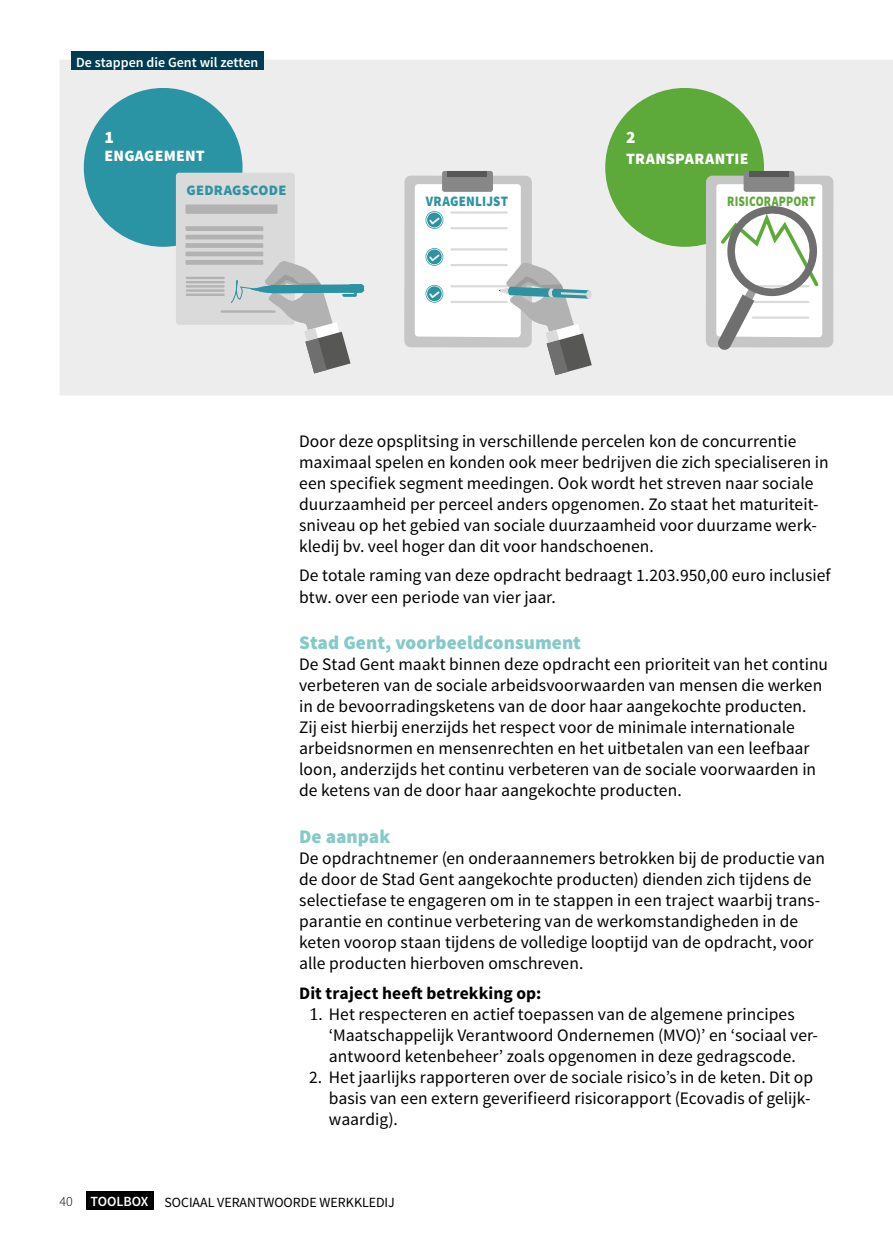
<style>
.page{position:relative;width:893px;height:1241px;background:#fff}
.page>*{position:absolute;margin:0;border:0;box-sizing:border-box;transform-origin:0 0}
.t1{font:900 19.25px "Source Sans Pro";letter-spacing:.005em;color:#83cac8}
.t2{font:17.5px/21px "Source Sans Pro";letter-spacing:.005em;color:#000}
.t3{font:700 17.5px "Source Sans Pro";letter-spacing:.01em;color:#000}
.t4{font:900 17.5px "Source Sans Pro";color:#fff}
.t5{font:900 15.75px "Source Sans Pro";letter-spacing:.015em;color:#fff}
.t6{font:900 14.35px "Source Sans Pro";letter-spacing:.015em;color:#5daa3a;scale:.8 1}
.t7{font:900 14.35px "Source Sans Pro";letter-spacing:.015em;color:#2d93a3;scale:.9 1}
.t8{font:900 14.35px "Source Sans Pro";letter-spacing:.015em;color:#2d93a3}
.t9{font:14px "Source Sans Pro";color:#000}
.t10{font:600 14px "Source Sans Pro";color:#fff}
.t11{font:300 14px "Source Sans Pro";color:#000}
.s1{font-family:"Cambria"}
.s2{font-weight:600;color:#fff}
</style>
<div class="page">
<div style="left:86px;top:1191px;width:67px;height:19px;background:#000"></div>
<div style="left:60px;top:60px;width:833px;height:335px;background:#ededed"></div>
<div style="left:84px;top:88px;width:159px;height:159px;background:#2b94a4;border-radius:50%"></div>
<div style="left:605px;top:88px;width:159px;height:159px;background:#5da93a;border-radius:50%"></div>
<div style="left:404px;top:175px;width:128px;height:172px;background:#c6c6c6;border-radius:7px"></div>
<div style="left:442px;top:171px;width:51px;height:21px;background:#878787;border-radius:2px"></div>
<div style="left:448px;top:171px;width:39px;height:6px;background:#575756"></div>
<svg style="left:415px;top:184px;width:177px;height:191px;background:#e0e3e4"></svg>
<div style="left:176px;top:173px;width:119px;height:152px;background:#dadada;border-radius:3px"></div>
<div style="left:185px;top:204px;width:93px;height:10px;background:#b3b2b2"></div>
<div style="left:185px;top:226px;width:78px;height:5px;background:#b3b2b2"></div>
<hr style="left:185px;top:235px;width:78px;height:4px;background:#b3b2b2">
<div style="left:185px;top:243px;width:78px;height:5px;background:#b3b2b2"></div>
<div style="left:185px;top:251px;width:78px;height:5px;background:#b3b2b2"></div>
<div style="left:185px;top:260px;width:78px;height:5px;background:#b3b2b2"></div>
<hr style="left:220px;top:310px;width:56px;height:3px;background:#b3b2b2">
<hr style="left:186px;top:277px;width:39px;height:2px;background:#b3b2b2">
<hr style="left:186px;top:281px;width:39px;height:2px;background:#b3b2b2">
<hr style="left:186px;top:285px;width:39px;height:2px;background:#b3b2b2">
<hr style="left:186px;top:289px;width:39px;height:3px;background:#b3b2b2">
<hr style="left:186px;top:293px;width:39px;height:3px;background:#b3b2b2">
<svg style="left:230px;top:260px;width:135px;height:113px"></svg>
<div style="left:706px;top:175px;width:127px;height:172px;background:#c6c6c6;border-radius:7px"></div>
<div style="left:744px;top:171px;width:50px;height:21px;background:#878787;border-radius:2px"></div>
<div style="left:749px;top:171px;width:40px;height:6px;background:#575756"></div>
<svg style="left:716px;top:184px;width:107px;height:167px;background:#dcdeda"></svg>
<div style="left:71px;top:51px;width:192px;height:19px;background:#003d52"></div>
<p class="t10" style="left:76px;top:53px;width:184px">De stappen die Gent wil zetten</p>
<p class="t4" style="left:105px;top:125px;width:11px">1</p>
<p class="t5" style="left:105px;top:146px;width:102px">ENGAGEMENT</p>
<p class="t8" style="left:187px;top:181px;width:101px">GEDRAGSCODE</p>
<p class="t7" style="left:426px;top:192px;width:93px">VRAGENLIJST</p>
<p class="t4" style="left:626px;top:125px;width:11px">2</p>
<p class="t5" style="left:626px;top:148px;width:124px">TRANSPARANTIE</p>
<p class="t6" style="left:727px;top:192px;width:112px">RISICORAPPORT</p>
<p class="t2" style="left:299px;top:430px;width:531px">Door deze opsplitsing in verschillende percelen kon de concurrentie maximaal spelen en konden ook meer bedrijven die zich specialiseren in een specifiek segment meedingen. Ook wordt het streven naar sociale duurzaamheid per perceel anders opgenomen. Zo staat het maturiteit&shy;sniveau op het gebied van sociale duurzaamheid voor duurzame werk&shy;kledij bv. veel hoger dan dit voor handschoenen.</p>
<p class="t2" style="left:299px;top:565px;width:533px">De totale raming van deze opdracht bedraagt 1.203.950,00 euro inclusief btw. over een periode van vier jaar.</p>
<p class="t1" style="left:299px;top:630px;width:283px">Stad Gent, voorbeeldconsument</p>
<p class="t2" style="left:299px;top:654px;width:530px">De Stad Gent maakt binnen deze opdracht een prioriteit van het continu verbeteren van de sociale arbeidsvoorwaarden van mensen die werken in de bevoorradingsketens van de door haar aangekochte producten.<br>Zij eist hierbij enerzijds het respect voor de minimale internationale arbeidsnormen en mensenrechten en het uitbetalen van een leefbaar loon, anderzijds het continu verbeteren van de sociale voorwaarden in de ketens van de door haar aangekochte producten.</p>
<p class="t1" style="left:299px;top:824px;width:93px">De aanpak</p>
<p class="t2" style="left:299px;top:848px;width:527px">De opdrachtnemer (en onderaannemers betrokken bij de productie van de door de Stad Gent aangekochte producten) dienden zich tijdens de selectiefase te engageren om in te stappen in een traject waarbij trans&shy;parantie en continue verbetering van de werkomstandigheden in de keten voorop staan tijdens de volledige looptijd van de opdracht, voor alle producten hierboven omschreven.</p>
<p class="t3" style="left:299px;top:981px;width:244px">Dit traject heeft betrekking op:</p>
<p class="t2" style="left:329px;top:1003px;width:491px;text-indent:-20px"><span class="s1">1.</span> Het respecteren en actief toepassen van de algemene principes ‘Maatschappelijk Verantwoord Ondernemen (MVO)’ en ‘sociaal ver&shy;antwoord ketenbeheer’ zoals opgenomen in deze gedragscode.</p>
<p class="t2" style="left:329px;top:1066px;width:486px;text-indent:-20px">2. Het jaarlijks rapporteren over de sociale risico’s in de keten. Dit op basis van een extern geverifieerd risicorapport (Ecovadis of gelijk&shy;waardig).</p>
<p class="t11" style="left:60px;top:1192px;width:15px">40</p>
<p class="t9" style="left:91px;top:1193px;width:306px"><span class="s2">TOOLBOX</span> SOCIAAL VERANTWOORDE WERKKLEDIJ</p>
</div>
